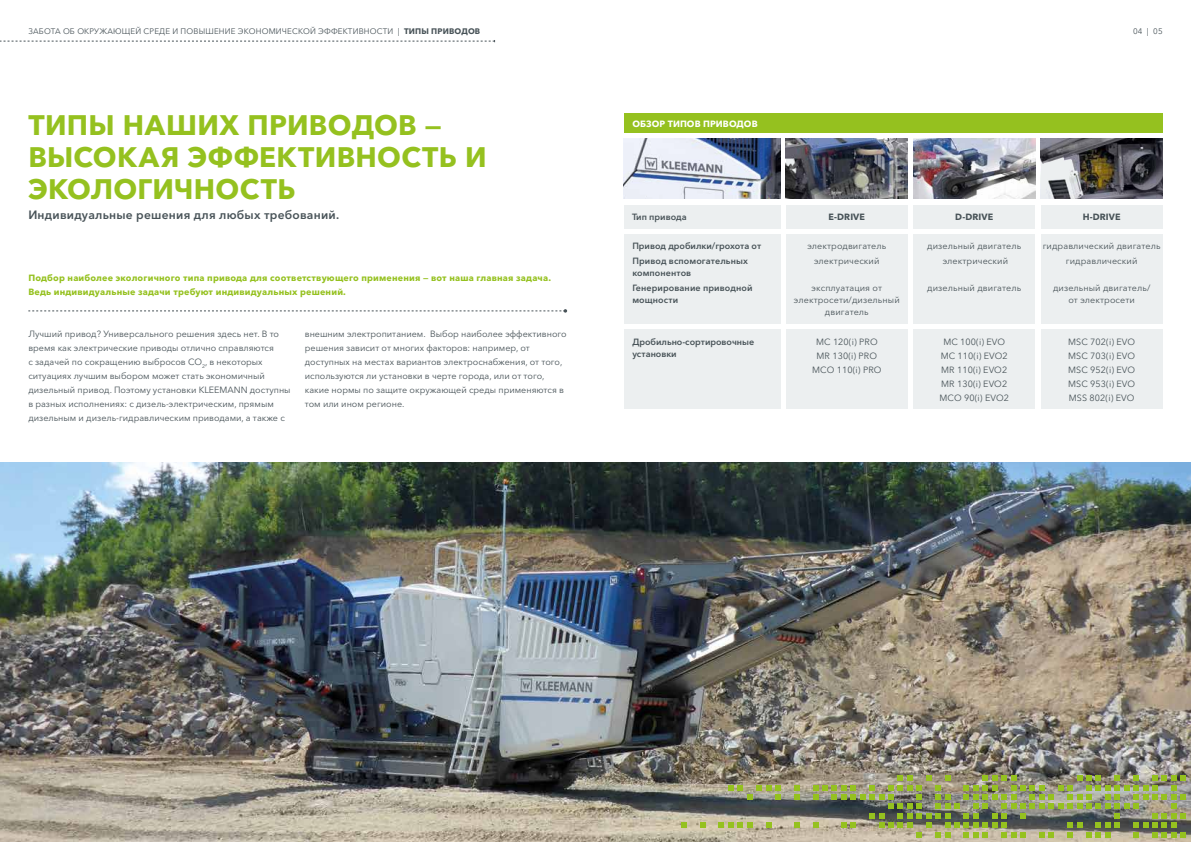
<style>
.page{position:relative;width:1191px;height:842px;background:#fff}
.page>*{position:absolute;margin:0;border:0;box-sizing:border-box;transform-origin:0 0}
.t1{font:700 28px/32px "Avenir Next Cyr";letter-spacing:.01em;color:#95c11f}
.t2{font:600 12px "Avenir Next Cyr";letter-spacing:.02em;color:#485358}
.t3{font:9px/14px "Avenir Next Cyr";color:#485358;text-align:center}
.t4{font:9px/14px "Avenir Next LT Pro";letter-spacing:.01em;color:#485358;text-align:center}
.t5{font:700 9px/14px "Avenir Next Cyr";letter-spacing:.02em;color:#95c11f}
.t6{font:600 9px/14.8px "Avenir Next Cyr";color:#485358}
.t7{font:700 9px "Avenir Next LT Pro";letter-spacing:.01em;color:#485358}
.t8{font:700 9px "Avenir Next Cyr";letter-spacing:.01em;color:#fff}
.t9{font:8px "Avenir Next Cyr";letter-spacing:.02em;color:#485358}
.s1{font-weight:700}
</style>
<div class="page">
<img style="left:0;top:463px;width:1191px;height:379px">
<div style="left:624px;top:113px;width:538px;height:20px;background:#95c11f"></div>
<div style="left:624px;top:234px;width:156px;height:90px;background:#eceff0"></div>
<div style="left:624px;top:329px;width:156px;height:80px;background:#eceff0"></div>
<div style="left:786px;top:205px;width:121px;height:23px;background:#eceff0"></div>
<div style="left:624px;top:205px;width:156px;height:23px;background:#eceff0"></div>
<div style="left:786px;top:234px;width:121px;height:90px;background:#eceff0"></div>
<img style="left:786px;top:139px;width:121px;height:60px">
<div style="left:1040px;top:234px;width:122px;height:90px;background:#eceff0"></div>
<div style="left:1040px;top:205px;width:122px;height:23px;background:#eceff0"></div>
<img style="left:1040px;top:139px;width:122px;height:60px">
<div style="left:913px;top:205px;width:122px;height:23px;background:#eceff0"></div>
<div style="left:913px;top:234px;width:122px;height:90px;background:#eceff0"></div>
<img style="left:913px;top:139px;width:122px;height:60px">
<img style="left:624px;top:139px;width:156px;height:60px">
<svg style="left:648px;top:192px;width:10px;height:7px"></svg>
<svg style="left:28px;top:309px;width:539px;height:4px"></svg>
<svg style="left:0;top:40px;width:495px;height:2px"></svg>
<svg style="left:728px;top:785px;width:52px;height:15px"></svg>
<svg style="left:794px;top:785px;width:5px;height:15px"></svg>
<svg style="left:794px;top:822px;width:5px;height:6px"></svg>
<svg style="left:812px;top:775px;width:374px;height:62px;background:#8c9566"></svg>
<svg style="left:681px;top:822px;width:5px;height:6px"></svg>
<svg style="left:699px;top:822px;width:6px;height:6px"></svg>
<svg style="left:718px;top:822px;width:34px;height:6px"></svg>
<svg style="left:765px;top:822px;width:6px;height:6px"></svg>
<div style="left:786px;top:329px;width:121px;height:80px;background:#eceff0"></div>
<div style="left:1040px;top:329px;width:122px;height:80px;background:#eceff0"></div>
<div style="left:913px;top:329px;width:122px;height:80px;background:#eceff0"></div>
<p class="t9" style="left:28px;top:27px;width:453px">ЗАБОТА ОБ ОКРУЖАЮЩЕЙ СРЕДЕ И ПОВЫШЕНИЕ ЭКОНОМИЧЕСКОЙ ЭФФЕКТИВНОСТИ | <span class="s1">ТИПЫ ПРИВОДОВ</span></p>
<h1 class="t1" style="left:28px;top:109px;width:460px">ТИПЫ НАШИХ ПРИВОДОВ —<br>ВЫСОКАЯ ЭФФЕКТИВНОСТЬ И<br>ЭКОЛОГИЧНОСТЬ</h1>
<h2 class="t2" style="left:28px;top:207px;width:312px">Индивидуальные решения для любых требований.</h2>
<p class="t5" style="left:28px;top:271px;width:524px">Подбор наиболее экологичного типа привода для соответствующего применения — вот наша главная задача.<br>Ведь индивидуальные задачи требуют индивидуальных решений.</p>
<p class="t3" style="left:28px;top:327px;width:264px;text-align:left">Лучший привод? Универсального решения здесь нет. В то время как электрические приводы отлично справляются<br>с задачей по сокращению выбросов CO<sub>2</sub>, в некоторых ситуациях лучшим выбором может стать экономичный дизельный привод. Поэтому установки KLEEMANN доступны в разных исполнениях: с дизель-электрическим, прямым дизельным и дизель-гидравлическим приводами, а также с</p>
<p class="t3" style="left:305px;top:327px;width:263px;text-align:left">внешним электропитанием. Выбор наиболее эффективного решения зависит от многих факторов: например, от доступных на местах вариантов электроснабжения, от того, используются ли установки в черте города, или от того, какие нормы по защите окружающей среды применяются в том или ином регионе.</p>
<p class="t8" style="left:632px;top:118px;width:127px">ОБЗОР ТИПОВ ПРИВОДОВ</p>
<p class="t9" style="left:1133px;top:27px;width:31px">04 | 05</p>
<p class="t6" style="left:632px;top:209px;width:56px">Тип привода</p>
<p class="t7" style="left:828px;top:211px;width:38px">E-DRIVE</p>
<p class="t3" style="left:807px;top:239px;width:80px;line-height:14.8px">электродвигатель электрический</p>
<p class="t3" style="left:794px;top:282px;width:107px;line-height:12px">эксплуатация от электросети/дизельный двигатель</p>
<p class="t7" style="left:955px;top:211px;width:39px">D-DRIVE</p>
<p class="t7" style="left:1082px;top:211px;width:39px">H-DRIVE</p>
<p class="t3" style="left:927px;top:239px;width:95px;line-height:14.8px">дизельный двигатель электрический</p>
<p class="t3" style="left:927px;top:281px;width:95px">дизельный двигатель</p>
<p class="t6" style="left:632px;top:239px;width:130px">Привод дробилки/грохота от<br>Привод вспомогательных</p>
<p class="t6" style="left:632px;top:266px;width:122px">компонентов<br>Генерирование приводной</p>
<p class="t6" style="left:632px;top:292px;width:47px">мощности</p>
<p class="t6" style="left:632px;top:335px;width:123px;line-height:12px">Дробильно-сортировочные установки</p>
<p class="t3" style="left:1042px;top:239px;width:119px;line-height:14.8px">гидравлический двигатель гидравлический</p>
<p class="t3" style="left:1053px;top:282px;width:99px;line-height:12px">дизельный двигатель/ от электросети</p>
<p class="t4" style="left:812px;top:334px;width:71px">MC 120(i) PRO<br>MR 130(i) PRO<br>MCO 110(i) PRO</p>
<p class="t4" style="left:1068px;top:334px;width:68px;text-align:justify">MSC 702(i) EVO MSC 703(i) EVO MSC 952(i) EVO MSC 953(i) EVO MSS 802(i) EVO</p>
<p class="t4" style="left:939px;top:334px;width:71px">MC 100(i) EVO<br>MC 110(i) EVO2<br>MR 110(i) EVO2<br>MR 130(i) EVO2<br>MCO 90(i) EVO2</p>
</div>
